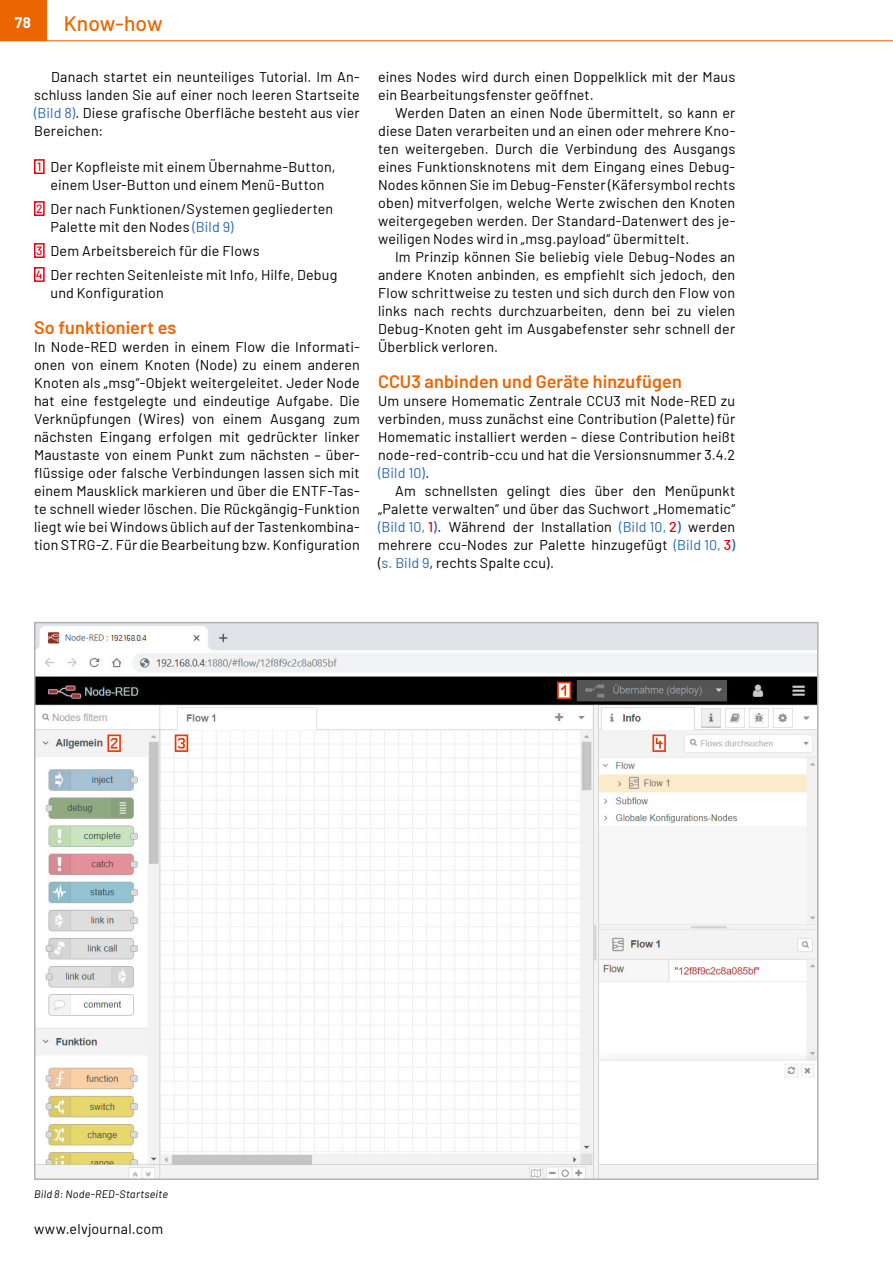
<style>
.page{position:relative;width:893px;height:1263px;background:#fff}
.page>*{position:absolute;margin:0;border:0;box-sizing:border-box;transform-origin:0 0}
.t1{font:500 21px "Barlow";color:#ec6502}
.t2{font:600 18px "Barlow";letter-spacing:.005em;color:#ec6502}
.t3{font:700 15px "Barlow";color:#fff}
.t4{font:14.25px/18px "Barlow";letter-spacing:.015em;color:#000;text-align:justify}
.t5{font:italic 10.8px "Barlow";letter-spacing:.02em;color:#000}
.s1{color:#2769b2}
.s2{font-weight:500;font-size:12px;color:#e3000f}
.s3{font-weight:500;color:#e3000f}
.s4{font-weight:500;color:#2769b2}
</style>
<div class="page">
<div style="left:0;top:0;width:47px;height:40px;background:#ec6502"></div>
<hr style="left:0;top:40px;width:893px;height:1px;background:#ec6502">
<div style="left:34px;top:159px;width:11px;height:15px;border:2px solid #e3000f"></div>
<div style="left:34px;top:201px;width:11px;height:15px;border:2px solid #e3000f"></div>
<div style="left:34px;top:243px;width:11px;height:15px;border:2px solid #e3000f"></div>
<div style="left:34px;top:267px;width:11px;height:15px;border:2px solid #e3000f"></div>
<img style="left:37px;top:625px;width:779px;height:552px">
<p class="t3" style="left:15px;top:11px;width:17px">78</p>
<h1 class="t1" style="left:64px;top:8px;width:100px">Know-how</h1>
<p class="t4" style="left:34px;top:67px;width:327px;text-indent:17px">Danach startet ein neunteiliges Tutorial. Im An&shy;schluss landen Sie auf einer noch leeren Startseite <span class="s1">(Bild 8)</span>. Diese grafische Oberfläche besteht aus vier Bereichen:</p>
<p class="t4" style="left:37px;top:157px;width:300px;text-align:center"><span class="s2">1</span> Der Kopfleiste mit einem Übernahme-Button, einem User-Button und einem Menü-Button</p>
<p class="t4" style="left:51px;top:198px;width:284px;text-indent:-14px"><span class="s2">2</span> Der nach Funktionen/Systemen gegliederten<br>Palette mit den Nodes <span class="s1">(Bild 9)</span></p>
<p class="t4" style="left:36px;top:237px;width:303px;line-height:24px"><span class="s2">3</span> Dem Arbeitsbereich für die Flows<br><span class="s2">4</span> Der rechten Seitenleiste mit Info, Hilfe, Debug</p>
<p class="t4" style="left:51px;top:282px;width:115px">und Konfiguration</p>
<p class="t2" style="left:34px;top:314px;width:144px">So funktioniert es</p>
<p class="t4" style="left:34px;top:337px;width:327px">In Node-RED werden in einem Flow die Informati&shy;onen von einem Knoten (Node) zu einem anderen Knoten als „msg“-Objekt weitergeleitet. Jeder Node hat eine festgelegte und eindeutige Aufgabe. Die Verknüpfungen (Wires) von einem Ausgang zum nächsten Eingang erfolgen mit gedrückter linker Maustaste von einem Punkt zum nächsten – über&shy;flüssige oder falsche Verbindungen lassen sich mit einem Mausklick markieren und über die ENTF-Tas&shy;te schnell wieder löschen. Die Rückgängig-Funktion liegt wie bei Windows üblich auf der Tastenkombina&shy;tion STRG-Z. Für die Bearbeitung bzw. Konfiguration</p>
<p class="t4" style="left:378px;top:67px;width:359px">eines Nodes wird durch einen Doppelklick mit der Maus ein Bearbeitungsfenster geöffnet.</p>
<p class="t4" style="left:378px;top:103px;width:359px;text-indent:17px">Werden Daten an einen Node übermittelt, so kann er diese Daten verarbeiten und an einen oder mehrere Kno&shy;ten weitergeben. Durch die Verbindung des Ausgangs eines Funktionsknotens mit dem Eingang eines Debug-Nodes können Sie im Debug-Fenster (Käfersymbol rechts oben) mitverfolgen, welche Werte zwischen den Knoten weitergegeben werden. Der Standard-Datenwert des je&shy;weiligen Nodes wird in „msg.payload“ übermittelt.</p>
<p class="t4" style="left:378px;top:246px;width:359px;text-indent:17px">Im Prinzip können Sie beliebig viele Debug-Nodes an andere Knoten anbinden, es empfiehlt sich jedoch, den Flow schrittweise zu testen und sich durch den Flow von links nach rechts durchzuarbeiten, denn bei zu vielen Debug-Knoten geht im Ausgabefenster sehr schnell der Überblick verloren.</p>
<p class="t2" style="left:378px;top:368px;width:305px">CCU3 anbinden und Geräte hinzufügen</p>
<p class="t4" style="left:378px;top:391px;width:359px">Um unsere Homematic Zentrale CCU3 mit Node-RED zu verbinden, muss zunächst eine Contribution (Palette) für Homematic installiert werden – diese Contribution heißt node-red-contrib-ccu und hat die Versionsnummer 3.4.2 <span class="s1">(Bild 10)</span>.</p>
<p class="t4" style="left:378px;top:481px;width:359px;text-indent:17px">Am schnellsten gelingt dies über den Menüpunkt „Palette verwalten“ und über das Suchwort „Homematic“ <span class="s1">(Bild 10,</span> <span class="s3">1</span><span class="s4">)</span>. Während der Installation <span class="s1">(Bild 10,</span> <span class="s3">2</span><span class="s4">)</span> werden mehrere ccu-Nodes zur Palette hinzugefügt <span class="s1">(Bild 10,</span> <span class="s3">3</span><span class="s4">) </span>(<span class="s1">s. Bild 9</span>, rechts Spalte ccu).</p>
<p class="t5" style="left:34px;top:1186px;width:136px">Bild 8: Node-RED-Startseite</p>
<p class="t4" style="left:34px;top:1219px;width:131px">www.elvjournal.com</p>
</div>
